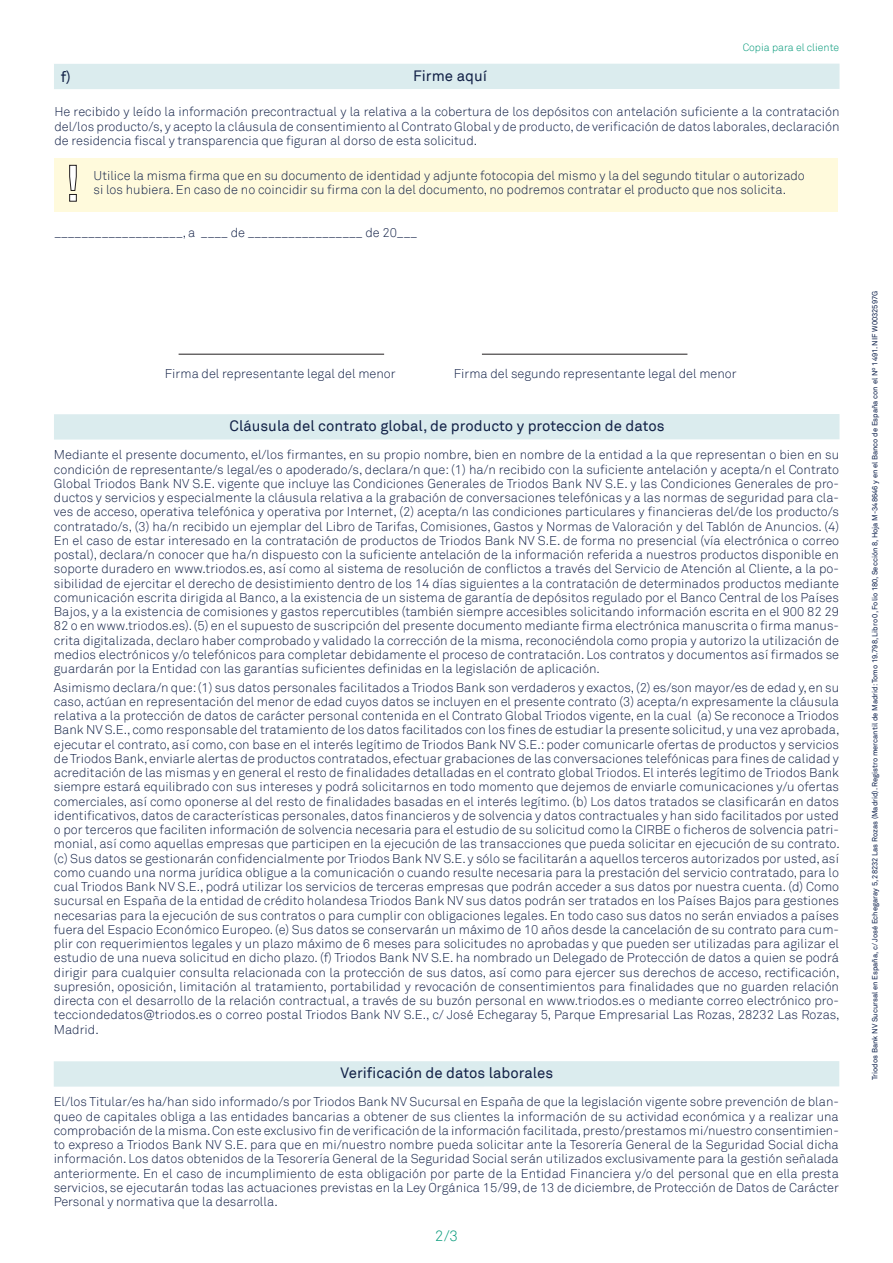
<style>
.page{position:relative;width:893px;height:1263px;background:#fff}
.page>*{position:absolute;margin:0;border:0;box-sizing:border-box;transform-origin:0 0}
.t1{font:15px "Akkurat";color:#122147}
.t2{font:300 15px "Akkurat";color:#009878}
.t3{font:300 12.75px/14.2px "Akkurat";color:#122147;text-align:justify}
.t4{font:300 10.5px "Akkurat";color:#009878}
.t5{font:7.5px "Akkurat";color:#0d204a}
</style>
<div class="page">
<div style="left:54px;top:64px;width:785px;height:25px;background:#dbecee"></div>
<div style="left:54px;top:414px;width:785px;height:26px;background:#dbecee"></div>
<div style="left:54px;top:158px;width:784px;height:54px;background:#fffadc"></div>
<svg style="left:69px;top:165px;width:8px;height:37px"></svg>
<hr style="left:179px;top:354px;width:205px;height:1px;background:#231f20">
<hr style="left:482px;top:354px;width:205px;height:1px;background:#231f20">
<div style="left:54px;top:1061px;width:785px;height:26px;background:#dbecee"></div>
<p class="t1" style="left:61px;top:68px;width:12px">f)</p>
<p class="t1" style="left:413px;top:67px;width:76px">Firme aquí</p>
<p class="t4" style="left:743px;top:41px;width:98px">Copia para el cliente</p>
<p class="t3" style="left:54px;top:105px;width:787px">He recibido y leído la información precontractual y la relativa a la cobertura de los depósitos con antelación suficiente a la contratación del/los producto/s, y acepto la cláusula de consentimiento al Contrato Global y de producto, de verificación de datos laborales, declaración de residencia fiscal y transparencia que figuran al dorso de esta solicitud.</p>
<p class="t3" style="left:94px;top:168px;width:713px">Utilice la misma firma que en su documento de identidad y adjunte fotocopia del mismo y la del segundo titular o autorizado si los hubiera. En caso de no coincidir su firma con la del documento, no podremos contratar el producto que nos solicita.</p>
<p class="t3" style="left:54px;top:226px;width:364px">___________________, a ____ de _________________ de 20___</p>
<p class="t3" style="left:165px;top:367px;width:232px">Firma del representante legal del menor</p>
<p class="t3" style="left:454px;top:367px;width:284px">Firma del segundo representante legal del menor</p>
<p class="t1" style="left:230px;top:417px;width:437px">Cláusula del contrato global, de producto y proteccion de datos</p>
<p class="t3" style="left:54px;top:448px;width:787px">Mediante el presente documento, el/los firmantes, en su propio nombre, bien en nombre de la entidad a la que representan o bien en su condición de representante/s legal/es o apoderado/s, declara/n que: (1) ha/n recibido con la suficiente antelación y acepta/n el Contrato Global Triodos Bank NV S.E. vigente que incluye las Condiciones Generales de Triodos Bank NV S.E. y las Condiciones Generales de pro&shy;ductos y servicios y especialmente la cláusula relativa a la grabación de conversaciones telefónicas y a las normas de seguridad para cla&shy;ves de acceso, operativa telefónica y operativa por Internet, (2) acepta/n las condiciones particulares y financieras del/de los producto/s contratado/s, (3) ha/n recibido un ejemplar del Libro de Tarifas, Comisiones, Gastos y Normas de Valoración y del Tablón de Anuncios. (4)<br>En el caso de estar interesado en la contratación de productos de Triodos Bank NV S.E. de forma no presencial (vía electrónica o correo postal), declara/n conocer que ha/n dispuesto con la suficiente antelación de la información referida a nuestros productos disponible en soporte duradero en www.triodos.es, así como al sistema de resolución de conflictos a través del Servicio de Atención al Cliente, a la po&shy;sibilidad de ejercitar el derecho de desistimiento dentro de los 14 días siguientes a la contratación de determinados productos mediante comunicación escrita dirigida al Banco, a la existencia de un sistema de garantía de depósitos regulado por el Banco Central de los Países Bajos, y a la existencia de comisiones y gastos repercutibles (también siempre accesibles solicitando información escrita en el 900 82 29<br>82 o en www.triodos.es). (5) en el supuesto de suscripción del presente documento mediante firma electrónica manuscrita o firma manus&shy;crita digitalizada, declaro haber comprobado y validado la corrección de la misma, reconociéndola como propia y autorizo la utilización de medios electrónicos y/o telefónicos para completar debidamente el proceso de contratación. Los contratos y documentos así firmados se guardarán por la Entidad con las garantías suficientes definidas en la legislación de aplicación.</p>
<p class="t3" style="left:54px;top:680px;width:787px">Asimismo declara/n que: (1) sus datos personales facilitados a Triodos Bank son verdaderos y exactos, (2) es/son mayor/es de edad y, en su caso, actúan en representación del menor de edad cuyos datos se incluyen en el presente contrato (3) acepta/n expresamente la cláusula relativa a la protección de datos de carácter personal contenida en el Contrato Global Triodos vigente, en la cual (a) Se reconoce a Triodos Bank NV S.E., como responsable del tratamiento de los datos facilitados con los fines de estudiar la presente solicitud, y una vez aprobada, ejecutar el contrato, así como, con base en el interés legítimo de Triodos Bank NV S.E.: poder comunicarle ofertas de productos y servicios de Triodos Bank, enviarle alertas de productos contratados, efectuar grabaciones de las conversaciones telefónicas para fines de calidad y acreditación de las mismas y en general el resto de finalidades detalladas en el contrato global Triodos. El interés legítimo de Triodos Bank siempre estará equilibrado con sus intereses y podrá solicitarnos en todo momento que dejemos de enviarle comunicaciones y/u ofertas comerciales, así como oponerse al del resto de finalidades basadas en el interés legítimo. (b) Los datos tratados se clasificarán en datos identificativos, datos de características personales, datos financieros y de solvencia y datos contractuales y han sido facilitados por usted o por terceros que faciliten información de solvencia necesaria para el estudio de su solicitud como la CIRBE o ficheros de solvencia patri&shy;monial, así como aquellas empresas que participen en la ejecución de las transacciones que pueda solicitar en ejecución de su contrato. (c) Sus datos se gestionarán confidencialmente por Triodos Bank NV S.E. y sólo se facilitarán a aquellos terceros autorizados por usted, así como cuando una norma jurídica obligue a la comunicación o cuando resulte necesaria para la prestación del servicio contratado, para lo cual Triodos Bank NV S.E., podrá utilizar los servicios de terceras empresas que podrán acceder a sus datos por nuestra cuenta. (d) Como sucursal en España de la entidad de crédito holandesa Triodos Bank NV sus datos podrán ser tratados en los Países Bajos para gestiones necesarias para la ejecución de sus contratos o para cumplir con obligaciones legales. En todo caso sus datos no serán enviados a países fuera del Espacio Económico Europeo. (e) Sus datos se conservarán un máximo de 10 años desde la cancelación de su contrato para cum&shy;plir con requerimientos legales y un plazo máximo de 6 meses para solicitudes no aprobadas y que pueden ser utilizadas para agilizar el estudio de una nueva solicitud en dicho plazo. (f) Triodos Bank NV S.E. ha nombrado un Delegado de Protección de datos a quien se podrá dirigir para cualquier consulta relacionada con la protección de sus datos, así como para ejercer sus derechos de acceso, rectificación, supresión, oposición, limitación al tratamiento, portabilidad y revocación de consentimientos para finalidades que no guarden relación directa con el desarrollo de la relación contractual, a través de su buzón personal en www.triodos.es o mediante correo electrónico pro&shy;tecciondedatos@triodos.es o correo postal Triodos Bank NV S.E., c/ José Echegaray 5, Parque Empresarial Las Rozas, 28232 Las Rozas, Madrid.</p>
<p class="t1" style="left:341px;top:1064px;width:214px">Verificación de datos laborales</p>
<p class="t3" style="left:54px;top:1095px;width:787px">El/los Titular/es ha/han sido informado/s por Triodos Bank NV Sucursal en España de que la legislación vigente sobre prevención de blan&shy;queo de capitales obliga a las entidades bancarias a obtener de sus clientes la información de su actividad económica y a realizar una comprobación de la misma. Con este exclusivo fin de verificación de la información facilitada, presto/prestamos mi/nuestro consentimien&shy;to expreso a Triodos Bank NV S.E. para que en mi/nuestro nombre pueda solicitar ante la Tesorería General de la Seguridad Social dicha información. Los datos obtenidos de la Tesorería General de la Seguridad Social serán utilizados exclusivamente para la gestión señalada anteriormente. En el caso de incumplimiento de esta obligación por parte de la Entidad Financiera y/o del personal que en ella presta servicios, se ejecutarán todas las actuaciones previstas en la Ley Orgánica 15/99, de 13 de diciembre, de Protección de Datos de Carácter Personal y normativa que la desarrolla.</p>
<p class="t2" style="left:435px;top:1227px;width:25px">2/3</p>
<p class="t5" style="left:870px;top:1080px;width:791px;rotate:-90deg">Triodos Bank NV Sucursal en España, c/ José Echegaray 5, 28232 Las Rozas (Madrid). Registro mercantil de Madrid: Tomo 19.798, Libro 0, Folio 180, Sección 8, Hoja M-348646 y en el Banco de España con el Nº 1491. NIF W0032597G</p>
</div>
